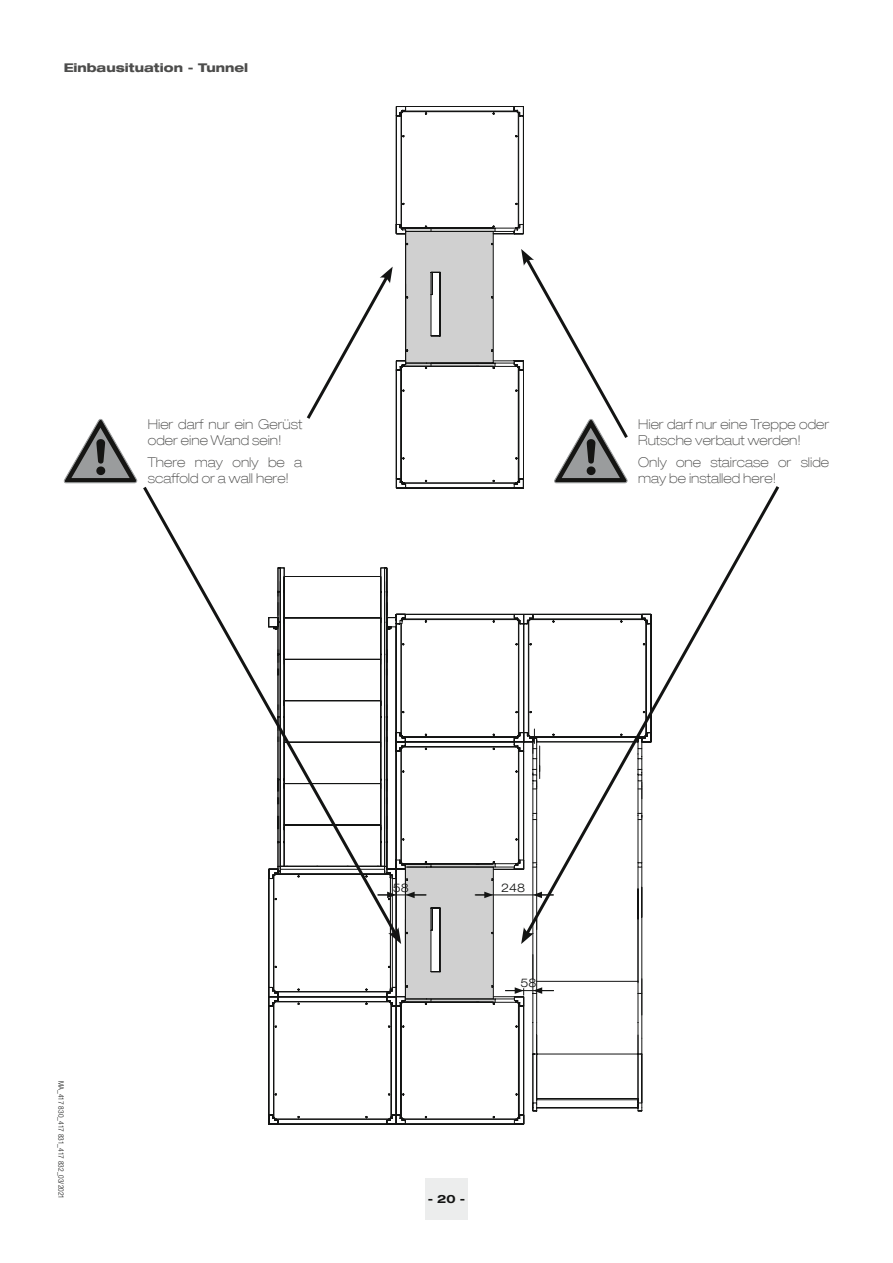
<style>
.page{position:relative;width:893px;height:1263px;background:#fff}
.page>*{position:absolute;margin:0;border:0;box-sizing:border-box;transform-origin:0 0}
.t1{font:100 expanded 13.5px/16.2px "Helvetica Neue LT Com";color:#4d4d4c}
.t2{font:800 expanded 12px "Helvetica Neue LT Com";color:#4d4d4c}
.t3{font:300 expanded 12px "Helvetica Neue LT Com";color:#131413}
.t4{font:700 expanded 11.25px "Helvetica Neue LT Com";color:#131413}
.t5{font:300 condensed 7.5px "Helvetica Neue LT Com";color:#131413}
</style>
<div class="page">
<div style="left:425px;top:1178px;width:43px;height:42px;background:#eceded"></div>
<svg style="left:273px;top:939px;width:369px;height:180px"></svg>
<svg style="left:530px;top:939px;width:112px;height:64px"></svg>
<svg style="left:278px;top:618px;width:252px;height:506px"></svg>
<svg style="left:396px;top:110px;width:128px;height:378px"></svg>
<svg style="left:64px;top:419px;width:73px;height:64px"></svg>
<svg style="left:401px;top:111px;width:227px;height:372px"></svg>
<svg style="left:522px;top:483px;width:258px;height:456px"></svg>
<svg style="left:521px;top:927px;width:13px;height:17px"></svg>
<svg style="left:306px;top:267px;width:87px;height:152px"></svg>
<svg style="left:143px;top:483px;width:257px;height:456px"></svg>
<hr style="left:505px;top:990px;width:49px;height:1px;background:#131413">
<svg style="left:533px;top:987px;width:21px;height:7px"></svg>
<svg style="left:505px;top:987px;width:19px;height:8px"></svg>
<hr style="left:475px;top:895px;width:79px;height:1px;background:#131413">
<svg style="left:378px;top:864px;width:117px;height:138px"></svg>
<svg style="left:533px;top:892px;width:21px;height:6px"></svg>
<p class="t2" style="left:64px;top:60px;width:186px">Einbausituation - Tunnel</p>
<p class="t1" style="left:148px;top:415px;width:156px">Hier darf nur ein Gerüst oder eine Wand sein!</p>
<p class="t1" style="left:148px;top:454px;width:156px">There may only be a scaffold or a wall here!</p>
<p class="t1" style="left:638px;top:415px;width:192px">Hier darf nur eine Treppe oder<br>Rutsche verbaut werden!</p>
<p class="t1" style="left:638px;top:454px;width:192px">Only one staircase or slide may be installed here!</p>
<p class="t5" style="left:65px;top:1081px;width:119px;rotate:90deg">MA_417 830_417 831_417 832_03/2021</p>
<p class="t3" style="left:393px;top:880px;width:18px">58</p>
<p class="t3" style="left:501px;top:880px;width:26px">248</p>
<p class="t3" style="left:520px;top:976px;width:18px">58</p>
<p class="t4" style="left:428px;top:1191px;width:39px">- 20 -</p>
</div>
